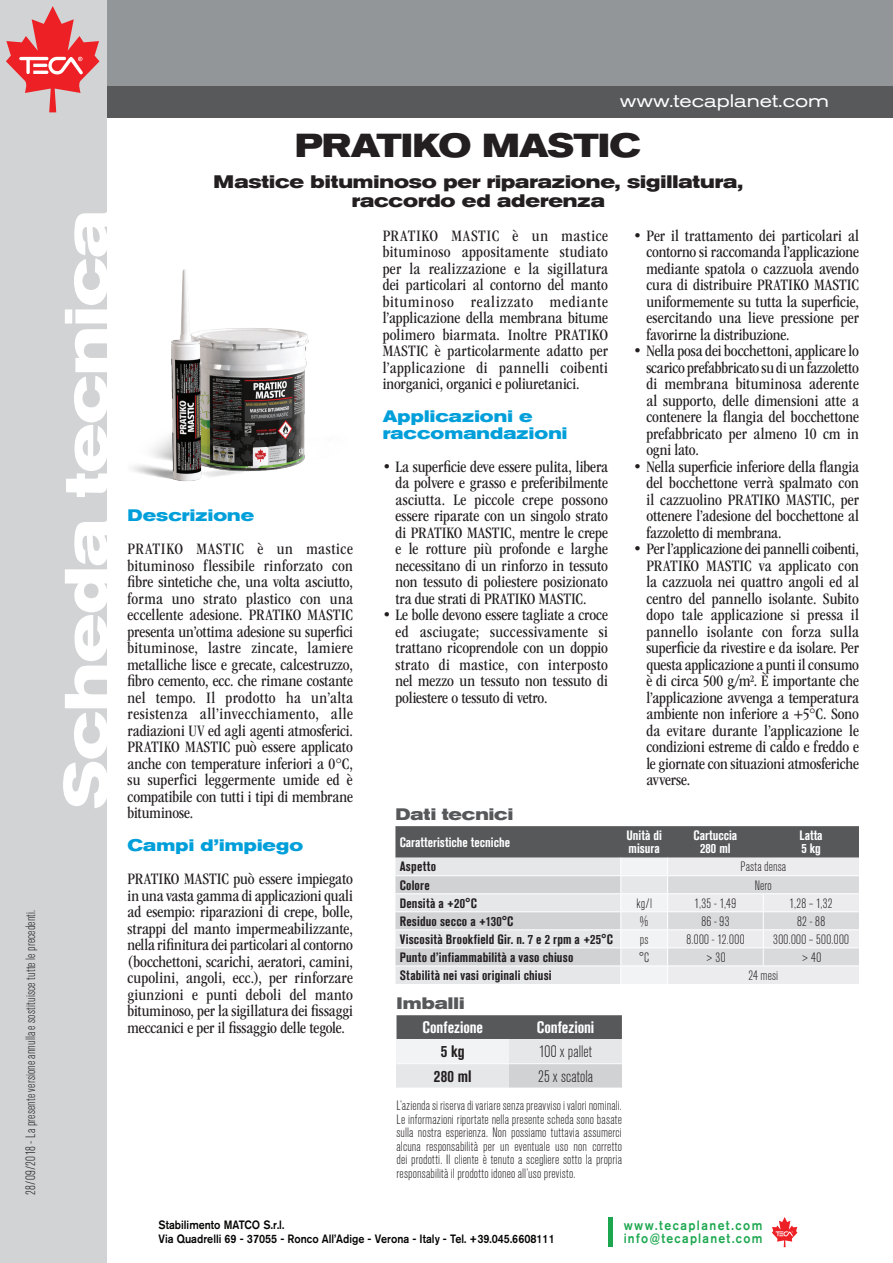
<style>
.page{position:relative;width:893px;height:1263px;background:#fff}
.page>*{position:absolute;margin:0;border:0;box-sizing:border-box;transform-origin:0 0}
.t1{font:700 expanded 60px "Akzidenz Grotesk BQ";color:#fff}
.t2{font:700 expanded 33px "Akzidenz Grotesk BQ";letter-spacing:-.025em;color:#231f20}
.t3{font:700 expanded 18px/19.5px "Akzidenz Grotesk BQ";color:#231f20;text-align:center}
.t4{font:expanded 18px "Akzidenz Grotesk BQ";color:#fff}
.t5{font:condensed 16.5px/16.5px "ITC Garamond Std";color:#231f20;text-align:justify}
.t6{font:700 expanded 16.5px/16.5px "Akzidenz Grotesk BQ";letter-spacing:.01em;color:#009fda}
.t7{font:700 condensed 16.5px "Akzidenz Grotesk BQ";color:#fff}
.t8{font:300 condensed 16.5px "Akzidenz Grotesk BQ";letter-spacing:.005em;color:#231f20}
.t9{font:700 expanded 16.5px "Akzidenz Grotesk BQ";color:#57585a}
.t10{font:700 condensed 16.5px "Akzidenz Grotesk BQ";letter-spacing:.015em;color:#231f20}
.t11{font:300 condensed 13.5px/13.5px "Akzidenz Grotesk BQ";letter-spacing:.015em;color:#231f20;text-align:justify}
.t12{font:700 condensed 13.5px "Akzidenz Grotesk BQ";letter-spacing:.015em;color:#231f20}
.t13{font:700 condensed 13.5px/13.5px "Akzidenz Grotesk BQ";color:#fff}
.t14{font:500 13.5px/13.5px "Akzidenz Grotesk BQ";letter-spacing:.1em;color:#1ca74f;scale:.9 1}
.t15{font:300 condensed 13.5px "Akzidenz Grotesk BQ";letter-spacing:.035em;color:#231f20}
.t16{font:500 12px/13.5px "Akzidenz Grotesk BQ";color:#040503;scale:.9 1}
</style>
<div class="page">
<div style="left:106px;top:86px;width:787px;height:32px;background:#58595b"></div>
<div style="left:106px;top:0;width:787px;height:86px;background:#939698"></div>
<div style="left:0;top:0;width:106px;height:1263px;background:#d1d3d4"></div>
<svg style="left:6px;top:6px;width:93px;height:106px"></svg>
<hr style="left:608px;top:1217px;width:4px;height:30px;background:#1ca74f">
<svg style="left:772px;top:1217px;width:25px;height:30px"></svg>
<img style="left:132px;top:269px;width:177px;height:212px">
<svg style="left:396px;top:1015px;width:226px;height:25px;background:#5e5f61"></svg>
<div style="left:396px;top:1040px;width:113px;height:24px;background:#f2f3f4"></div>
<div style="left:509px;top:1040px;width:113px;height:24px;background:#e6e7e9"></div>
<div style="left:396px;top:1064px;width:113px;height:24px;background:#e6e7e9"></div>
<div style="left:509px;top:1064px;width:113px;height:24px;background:#d1d2d4"></div>
<hr style="left:396px;top:1063px;width:113px;height:1px;background:#fff">
<hr style="left:509px;top:1063px;width:113px;height:1px;background:#fff">
<svg style="left:395px;top:826px;width:464px;height:158px;background:#c7c8c9"></svg>
<hr style="left:763px;top:965px;width:96px;height:1px;background:#fff">
<p class="t11" style="left:24px;top:1195px;width:287px;rotate:-90deg">28/09/2018 - La presente versione annulla e sostituisce tutte le precedenti.</p>
<h1 class="t1" style="left:52px;top:809px;width:600px;rotate:-90deg">Scheda tecnica</h1>
<p class="t4" style="left:620px;top:90px;width:211px">www.tecaplanet.com</p>
<h2 class="t2" style="left:295px;top:127px;width:347px">PRATIKO MASTIC</h2>
<p class="t3" style="left:214px;top:172px;width:531px">Mastice bituminoso per riparazione, sigillatura, raccordo ed aderenza</p>
<p class="t5" style="left:646px;top:227px;width:214px;text-indent:-13px">• Per il trattamento dei particolari al contorno si raccomanda l’applicazione mediante spatola o cazzuola avendo cura di distribuire PRATIKO MASTIC uniformemente su tutta la superficie, esercitando una lieve pressione per favorirne la distribuzione.</p>
<p class="t5" style="left:646px;top:343px;width:214px;text-indent:-13px">• Nella posa dei bocchettoni, applicare lo scarico prefabbricato su di un fazzoletto di membrana bituminosa aderente al supporto, delle dimensioni atte a contenere la flangia del bocchettone prefabbricato per almeno 10 cm in ogni lato.</p>
<p class="t5" style="left:646px;top:458px;width:214px;text-indent:-13px">• Nella superficie inferiore della flangia del bocchettone verrà spalmato con il cazzuolino PRATIKO MASTIC, per ottenere l’adesione del bocchettone al fazzoletto di membrana.</p>
<p class="t5" style="left:646px;top:541px;width:214px;text-indent:-13px">• Per l’applicazione dei pannelli coibenti, PRATIKO MASTIC va applicato con la cazzuola nei quattro angoli ed al centro del pannello isolante. Subito dopo tale applicazione si pressa il pannello isolante con forza sulla superficie da rivestire e da isolare. Per questa applicazione a punti il consumo è di circa 500 g/m². È importante che l’applicazione avvenga a temperatura ambiente non inferiore a +5°C. Sono da evitare durante l’applicazione le condizioni estreme di caldo e freddo e le giornate con situazioni atmosferiche avverse.</p>
<p class="t5" style="left:383px;top:227px;width:227px">PRATIKO MASTIC è un mastice bituminoso appositamente studiato per la realizzazione e la sigillatura dei particolari al contorno del manto bituminoso realizzato mediante l’applicazione della membrana bitume polimero biarmata. Inoltre PRATIKO MASTIC è particolarmente adatto per l’applicazione di pannelli coibenti inorganici, organici e poliuretanici.</p>
<p class="t6" style="left:383px;top:408px;width:186px">Applicazioni e raccomandazioni</p>
<p class="t5" style="left:395px;top:458px;width:214px;text-indent:-13px">• La superficie deve essere pulita, libera da polvere e grasso e preferibilmente asciutta. Le piccole crepe possono essere riparate con un singolo strato di PRATIKO MASTIC, mentre le crepe e le rotture più profonde e larghe necessitano di un rinforzo in tessuto non tessuto di poliestere posizionato tra due strati di PRATIKO MASTIC.</p>
<p class="t5" style="left:395px;top:607px;width:214px;text-indent:-13px">• Le bolle devono essere tagliate a croce ed asciugate; successivamente si trattano ricoprendole con un doppio strato di mastice, con interposto nel mezzo un tessuto non tessuto di poliestere o tessuto di vetro.</p>
<p class="t6" style="left:128px;top:507px;width:128px">Descrizione</p>
<p class="t5" style="left:128px;top:541px;width:227px">PRATIKO MASTIC è un mastice bituminoso flessibile rinforzato con fibre sintetiche che, una volta asciutto, forma uno strato plastico con una eccellente adesione. PRATIKO MASTIC presenta un’ottima adesione su superfici bituminose, lastre zincate, lamiere metalliche lisce e grecate, calcestruzzo, fibro cemento, ecc. che rimane costante nel tempo. Il prodotto ha un’alta resistenza all’invecchiamento, alle radiazioni UV ed agli agenti atmosferici.<br>PRATIKO MASTIC può essere applicato anche con temperature inferiori a 0°C, su superfici leggermente umide ed è compatibile con tutti i tipi di membrane bituminose.</p>
<p class="t6" style="left:128px;top:837px;width:177px">Campi d’impiego</p>
<p class="t5" style="left:128px;top:871px;width:227px">PRATIKO MASTIC può essere impiegato in una vasta gamma di applicazioni quali ad esempio: riparazioni di crepe, bolle, strappi del manto impermeabilizzante, nella rifinitura dei particolari al contorno (bocchettoni, scarichi, aeratori, camini, cupolini, angoli, ecc.), per rinforzare giunzioni e punti deboli del manto bituminoso, per la sigillatura dei fissaggi meccanici e per il fissaggio delle tegole.</p>
<p class="t9" style="left:395px;top:805px;width:119px">Dati tecnici</p>
<p class="t13" style="left:400px;top:835px;width:112px">Caratteristiche tecniche</p>
<p class="t13" style="left:626px;top:828px;width:37px">Unità di misura</p>
<p class="t13" style="left:694px;top:828px;width:45px;text-align:center">Cartuccia<br>280 ml</p>
<p class="t13" style="left:800px;top:828px;width:25px">Latta<br>5 kg</p>
<p class="t12" style="left:400px;top:859px;width:38px">Aspetto</p>
<p class="t11" style="left:740px;top:860px;width:47px">Pasta densa</p>
<p class="t12" style="left:400px;top:877px;width:32px">Colore</p>
<p class="t11" style="left:755px;top:878px;width:19px">Nero</p>
<p class="t12" style="left:400px;top:895px;width:79px">Densità a +20°C</p>
<p class="t11" style="left:636px;top:896px;width:17px">kg/l</p>
<p class="t11" style="left:695px;top:896px;width:43px">1,35 - 1,49</p>
<p class="t11" style="left:790px;top:896px;width:44px">1,28 – 1,32</p>
<p class="t12" style="left:400px;top:913px;width:115px">Residuo secco a +130°C</p>
<p class="t11" style="left:640px;top:914px;width:9px">%</p>
<p class="t11" style="left:701px;top:914px;width:30px">86 - 93</p>
<p class="t11" style="left:797px;top:914px;width:30px">82 - 88</p>
<p class="t12" style="left:400px;top:931px;width:215px">Viscosità Brookfield Gir. n. 7 e 2 rpm a +25°C</p>
<p class="t11" style="left:640px;top:933px;width:10px">ps</p>
<p class="t11" style="left:686px;top:933px;width:60px">8.000 - 12.000</p>
<p class="t15" style="left:773px;top:932px;width:77px">300.000 – 500.000</p>
<p class="t12" style="left:400px;top:949px;width:175px">Punto d’infiammabilità a vaso chiuso</p>
<p class="t11" style="left:639px;top:951px;width:12px">°C</p>
<p class="t11" style="left:705px;top:951px;width:22px">&gt; 30</p>
<p class="t11" style="left:801px;top:951px;width:22px">&gt; 40</p>
<p class="t12" style="left:400px;top:967px;width:154px">Stabilità nei vasi originali chiusi</p>
<p class="t11" style="left:748px;top:969px;width:31px">24 mesi</p>
<p class="t9" style="left:396px;top:993px;width:70px">Imballi</p>
<p class="t7" style="left:423px;top:1018px;width:62px">Confezione</p>
<p class="t7" style="left:537px;top:1018px;width:59px">Confezioni</p>
<p class="t10" style="left:441px;top:1042px;width:25px">5 kg</p>
<p class="t8" style="left:539px;top:1043px;width:54px">100 x pallet</p>
<p class="t10" style="left:434px;top:1066px;width:39px">280 ml</p>
<p class="t8" style="left:538px;top:1067px;width:56px">25 x scatola</p>
<p class="t11" style="left:396px;top:1099px;width:227px">L’azienda si riserva di variare senza preavviso i valori nominali.<br>Le informazioni riportate nella presente scheda sono basate sulla nostra esperienza. Non possiamo tuttavia assumerci alcuna responsabilità per un eventuale uso non corretto dei prodotti. Il cliente è tenuto a scegliere sotto la propria responsabilità il prodotto idoneo all’uso previsto.</p>
<p class="t16" style="left:158px;top:1218px;width:442px">Stabilimento MATCO S.r.l.<br>Via Quadrelli 69 - 37055 - Ronco All’Adige - Verona - Italy - Tel. +39.045.6608111</p>
<p class="t14" style="left:624px;top:1218px;width:156px">www.tecaplanet.com info@tecaplanet.com</p>
</div>
